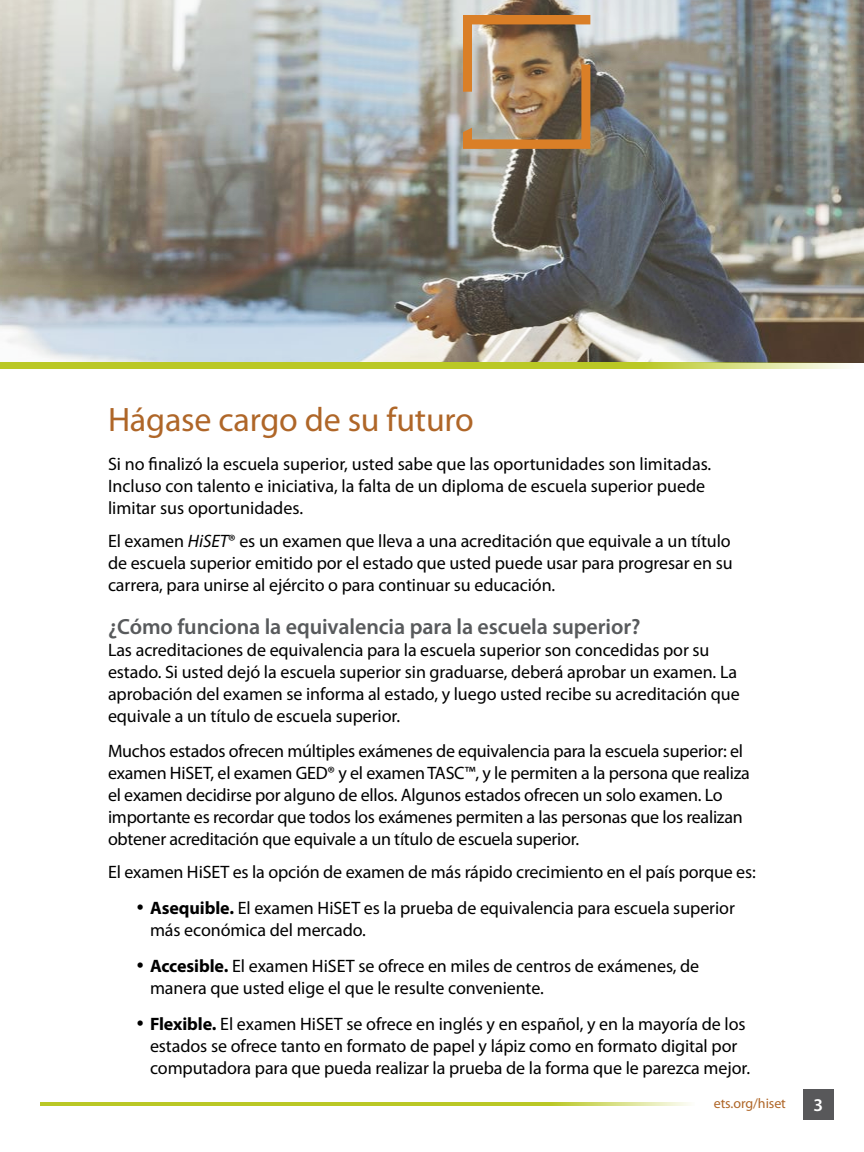
<style>
.page{position:relative;width:864px;height:1152px;background:#fff}
.page>*{position:absolute;margin:0;border:0;box-sizing:border-box;transform-origin:0 0}
.H3{font:34px "Myriad Pro";letter-spacing:-.005em;color:#af6628}
.H4{font:600 22px "Myriad Pro";letter-spacing:-.005em;color:#585a5c}
.p__body_copy{font:18px/22px "Myriad Pro";letter-spacing:-.005em;color:#000}
.t1{font:600 18px "Myriad Pro";color:#fff}
.p__body_copy-2{font:14px "Myriad Pro";letter-spacing:-.005em;color:#af6628}
.s1{font-style:italic}
.s2{font-weight:700}
</style>
<div class="page">
<hr style="left:40px;top:1103px;width:655px;height:3px;background:#bac825">
<img style="left:0;top:0;width:864px;height:363px">
<div style="left:803px;top:1090px;width:30px;height:30px;background:#58585a"></div>
<svg style="left:463px;top:15px;width:127px;height:134px"></svg>
<svg style="left:0;top:363px;width:847px;height:6px;fill:#bac825"></svg>
<h3 class="H3" style="left:108px;top:401px;width:367px">Hágase cargo de su futuro</h3>
<p class="p__body_copy" style="left:108px;top:453px;width:605px">Si no finalizó la escuela superior, usted sabe que las oportunidades son limitadas.<br>Incluso con talento e iniciativa, la falta de un diploma de escuela superior puede limitar sus oportunidades.</p>
<p class="p__body_copy" style="left:108px;top:531px;width:626px;text-align:justify">El examen <span class="s1">HiSET</span>® es un examen que lleva a una acreditación que equivale a un título de escuela superior emitido por el estado que usted puede usar para progresar en su carrera, para unirse al ejército o para continuar su educación.</p>
<h4 class="H4" style="left:108px;top:615px;width:534px">¿Cómo funciona la equivalencia para la escuela superior?</h4>
<p class="p__body_copy" style="left:108px;top:640px;width:633px">Las acreditaciones de equivalencia para la escuela superior son concedidas por su estado. Si usted dejó la escuela superior sin graduarse, deberá aprobar un examen. La aprobación del examen se informa al estado, y luego usted recibe su acreditación que equivale a un título de escuela superior.</p>
<p class="p__body_copy" style="left:108px;top:740px;width:643px">Muchos estados ofrecen múltiples exámenes de equivalencia para la escuela superior: el examen HiSET, el examen GED® y el examen TASC™, y le permiten a la persona que realiza el examen decidirse por alguno de ellos. Algunos estados ofrecen un solo examen. Lo importante es recordar que todos los exámenes permiten a las personas que los realizan obtener acreditación que equivale a un título de escuela superior.</p>
<p class="p__body_copy" style="left:108px;top:861px;width:649px">El examen HiSET es la opción de examen de más rápido crecimiento en el país porque es:</p>
<p class="p__body_copy" style="left:150px;top:897px;width:586px;text-indent:-14px">• <span class="s2">Asequible.</span> El examen HiSET es la prueba de equivalencia para escuela superior más económica del mercado.</p>
<p class="p__body_copy" style="left:150px;top:956px;width:551px;text-indent:-14px">• <span class="s2">Accesible.</span> El examen HiSET se ofrece en miles de centros de exámenes, de manera que usted elige el que le resulte conveniente.</p>
<p class="p__body_copy" style="left:150px;top:1014px;width:602px;text-indent:-14px">• <span class="s2">Flexible.</span> El examen HiSET se ofrece en inglés y en español, y en la mayoría de los estados se ofrece tanto en formato de papel y lápiz como en formato digital por computadora para que pueda realizar la prueba de la forma que le parezca mejor.</p>
<p class="p__body_copy-2" style="left:714px;top:1096px;width:74px">ets.org/hiset</p>
<p class="t1" style="left:813px;top:1095px;width:11px">3</p>
</div>
